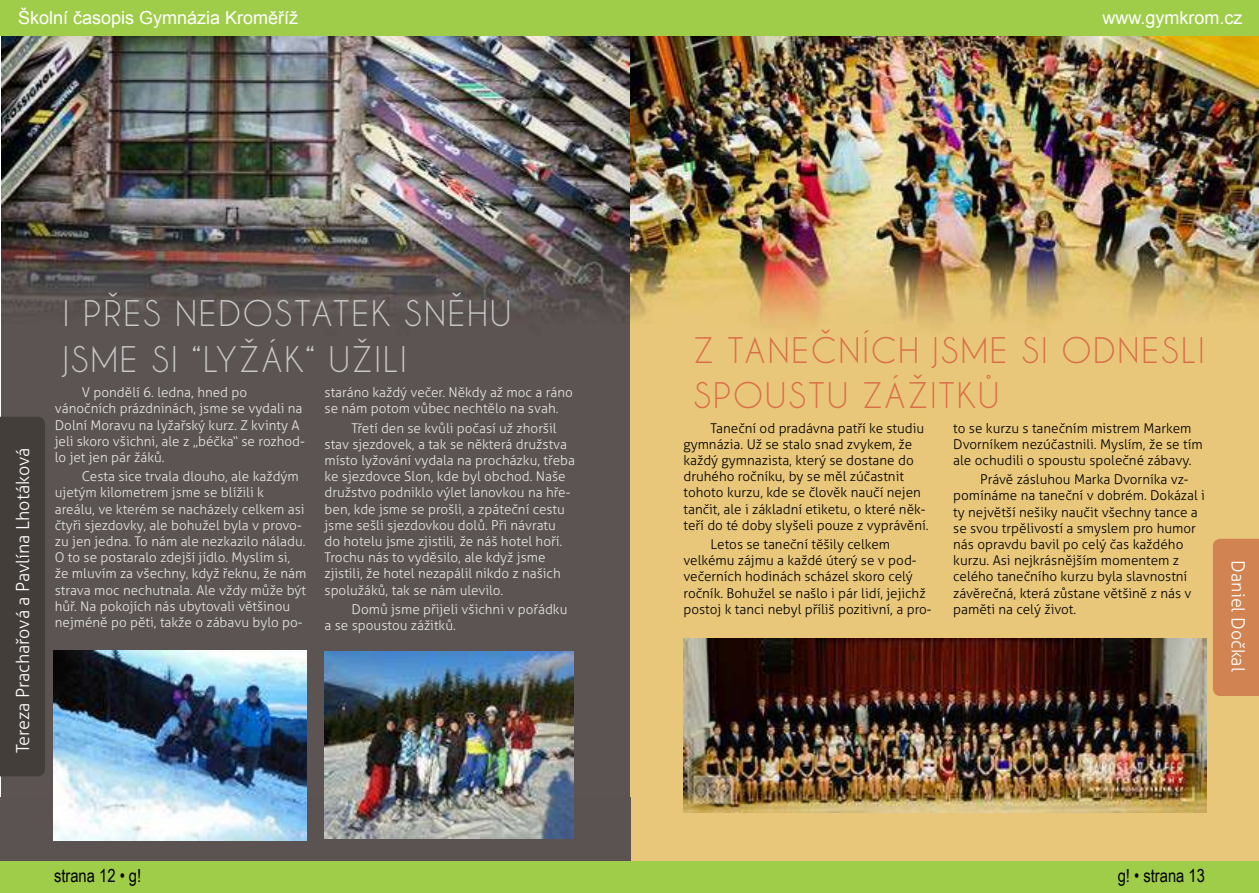
<style>
.page{position:relative;width:1259px;height:893px;background:#fff}
.page>*{position:absolute;margin:0;border:0;box-sizing:border-box;transform-origin:0 0}
.t1{font:37.5px/45px "Champagne&Limousines";letter-spacing:.07em;color:#c8c8c8}
.t2{font:37.5px "Champagne&Limousines";letter-spacing:.07em;color:#da6e47}
.t3{font:300 18px "Aller";color:#fff}
.t4{font:18px "Arial";color:#fff}
.t5{font:18px "Arial Narrow";color:#000}
.t6{font:300 13.5px/16.2px "Aller";color:#e6e6e6}
.t7{font:300 13.5px/16.2px "Aller";color:#000}
</style>
<div class="page">
<div style="left:0;top:0;width:1259px;height:36px;background:#a0cd49"></div>
<div style="left:0;top:860px;width:1259px;height:33px;background:#a0cd49"></div>
<img style="left:1px;top:36px;width:630px;height:781px">
<img style="left:631px;top:36px;width:628px;height:824px">
<div style="left:0;top:797px;width:630px;height:63px;background:#5b5351"></div>
<img style="left:324px;top:652px;width:250px;height:187px">
<img style="left:54px;top:650px;width:253px;height:190px">
<div style="left:0;top:417px;width:45px;height:359px;background:#443e3b"></div>
<img style="left:683px;top:639px;width:523px;height:174px">
<div style="left:1212px;top:539px;width:47px;height:157px;background:#d18351"></div>
<h2 class="t4" style="left:18px;top:5px;width:282px">Školní časopis Gymnázia Kroměříž</h2>
<h2 class="t4" style="left:1102px;top:5px;width:142px">www.gymkrom.cz</h2>
<h2 class="t3" style="left:12px;top:753px;width:307px;rotate:-90deg">Tereza Prachařová a Pavlína Lhotáková</h2>
<h1 class="t1" style="left:63px;top:291px;width:450px">I PŘES NEDOSTATEK SNĚHU<br>JSME SI “LYŽÁK“ UŽILI</h1>
<p class="t6" style="left:82px;top:384px;width:167px">V pondělí 6. ledna, hned po</p>
<p class="t6" style="left:55px;top:401px;width:249px">vánočních prázdninách, jsme se vydali na</p>
<p class="t6" style="left:55px;top:417px;width:252px">Dolní Moravu na lyžařský kurz. Z kvinty A jeli skoro všichni, ale z „béčka“ se rozhod&shy;lo jet jen pár žáků.</p>
<p class="t6" style="left:55px;top:468px;width:253px;text-indent:27px">Cesta sice trvala dlouho, ale každým ujetým kilometrem jsme se blížili k areálu, ve kterém se nacházely celkem asi čtyři sjezdovky, ale bohužel byla v provo&shy;zu jen jedna. To nám ale nezkazilo náladu.<br>O to se postaralo zdejší jídlo. Myslím si, že mluvím za všechny, když řeknu, že nám strava moc nechutnala. Ale vždy může být hůř. Na pokojích nás ubytovali většinou nejméně po pěti, takže o zábavu bylo po-</p>
<p class="t6" style="left:324px;top:384px;width:250px">staráno každý večer. Někdy až moc a ráno se nám potom vůbec nechtělo na svah.</p>
<p class="t6" style="left:324px;top:420px;width:252px;text-indent:27px">Třetí den se kvůli počasí už zhoršil stav sjezdovek, a tak se některá družstva místo lyžování vydala na procházku, třeba ke sjezdovce Slon, kde byl obchod. Naše družstvo podniklo výlet lanovkou na hře&shy;ben, kde jsme se prošli, a zpáteční cestu jsme sešli sjezdovkou dolů. Při návratu<br>do hotelu jsme zjistili, že náš hotel hoří.<br>Trochu nás to vyděsilo, ale když jsme zjistili, že hotel nezapálil nikdo z našich spolužáků, tak se nám ulevilo.</p>
<p class="t6" style="left:324px;top:601px;width:244px;text-indent:27px">Domů jsme přijeli všichni v pořádku a se spoustou zážitků.</p>
<h1 class="t2" style="left:693px;top:329px;width:512px">Z TANEČNÍCH JSME SI ODNESLI</h1>
<h1 class="t2" style="left:693px;top:374px;width:307px">SPOUSTU ZÁŽITKŮ</h1>
<p class="t7" style="left:683px;top:420px;width:246px;text-indent:27px">Taneční od pradávna patří ke studiu gymnázia. Už se stalo snad zvykem, že každý gymnazista, který se dostane do druhého ročníku, by se měl zúčastnit tohoto kurzu, kde se člověk naučí nejen tančit, ale i základní etiketu, o které něk&shy;teří do té doby slyšeli pouze z vyprávění.</p>
<p class="t7" style="left:683px;top:536px;width:250px;text-indent:27px">Letos se taneční těšily celkem velkému zájmu a každé úterý se v pod&shy;večerních hodinách scházel skoro celý ročník. Bohužel se našlo i pár lidí, jejichž postoj k tanci nebyl příliš pozitivní, a pro-</p>
<p class="t7" style="left:953px;top:420px;width:251px">to se kurzu s tanečním mistrem Markem<br>Dvorníkem nezúčastnili. Myslím, že se tím ale ochudili o spoustu společné zábavy.</p>
<p class="t7" style="left:953px;top:471px;width:253px;text-indent:27px">Právě zásluhou Marka Dvorníka vz&shy;pomínáme na taneční v dobrém. Dokázal i ty největší nešiky naučit všechny tance a se svou trpělivostí a smyslem pro humor nás opravdu bavil po celý čas každého kurzu. Asi nejkrásnějším momentem z celého tanečního kurzu byla slavnostní závěrečná, která zůstane většině z nás v paměti na celý život.</p>
<h2 class="t3" style="left:1249px;top:560px;width:113px;rotate:90deg">Daniel Dočkal</h2>
<h2 class="t5" style="left:54px;top:862px;width:89px">strana 12 • g!</h2>
<h2 class="t5" style="left:1117px;top:862px;width:89px">g! • strana 13</h2>
</div>
